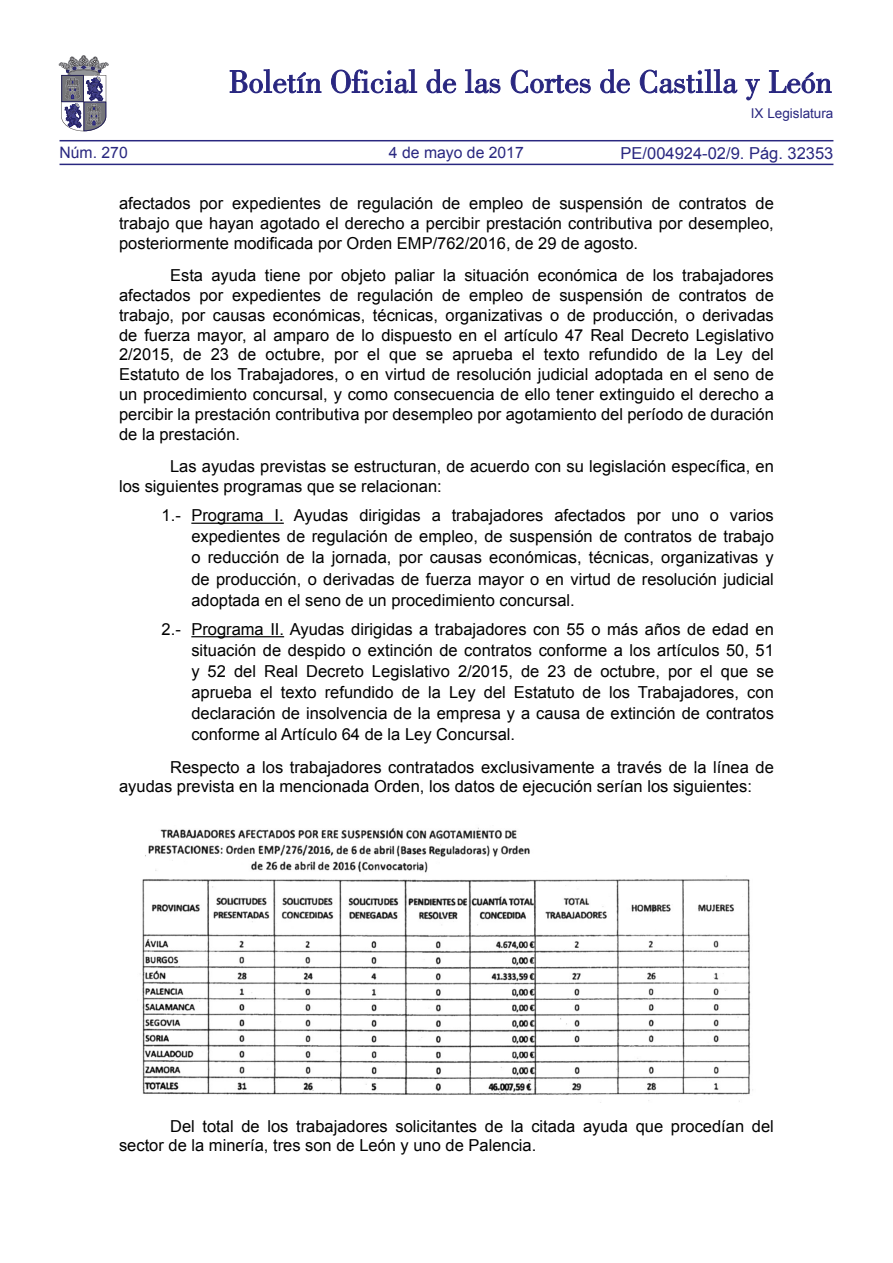
<style>
.page{position:relative;width:893px;height:1263px;background:#fff}
.page>*{position:absolute;margin:0;border:0;box-sizing:border-box;transform-origin:0 0}
.TEXTO_NORMAL{font:16.5px/19.8px "Arial";color:#000}
.SANGRIA_1{font:16.5px/21px "Arial";color:#000;text-align:justify}
.t1{font:16.5px "Arial";color:#292780}
.t2{font:15.75px "Arial";color:#292780}
.t3{font:13.5px "Arial";color:#292780}
</style>
<div class="page">
<hr style="left:60px;top:164px;width:773px;height:1px;background:#292780">
<hr style="left:60px;top:140px;width:773px;height:1px;background:#292780">
<svg style="left:230px;top:69px;width:91px;height:24px"></svg>
<svg style="left:331px;top:69px;width:86px;height:24px"></svg>
<svg style="left:426px;top:69px;width:30px;height:24px"></svg>
<svg style="left:465px;top:69px;width:35px;height:24px"></svg>
<svg style="left:511px;top:70px;width:80px;height:23px"></svg>
<svg style="left:600px;top:69px;width:30px;height:24px"></svg>
<svg style="left:640px;top:69px;width:97px;height:24px"></svg>
<svg style="left:745px;top:79px;width:15px;height:21px"></svg>
<svg style="left:769px;top:70px;width:62px;height:23px"></svg>
<svg style="left:59px;top:55px;width:49px;height:76px"></svg>
<hr style="left:191px;top:523px;width:93px;height:1px;background:#000">
<hr style="left:191px;top:636px;width:93px;height:1px;background:#000">
<img style="left:140px;top:827px;width:613px;height:276px">
<p class="t3" style="left:751px;top:105px;width:84px">IX Legislatura</p>
<p class="t1" style="left:621px;top:142px;width:214px">PE/004924-02/9. Pág. 32353</p>
<p class="TEXTO_NORMAL" style="left:119px;top:193px;width:656px;text-align:justify">afectados por expedientes de regulación de empleo de suspensión de contratos de trabajo que hayan agotado el derecho a percibir prestación contributiva por desempleo, posteriormente modificada por Orden EMP/762/2016, de 29 de agosto.</p>
<p class="TEXTO_NORMAL" style="left:119px;top:266px;width:656px;text-align:justify;text-indent:51px">Esta ayuda tiene por objeto paliar la situación económica de los trabajadores afectados por expedientes de regulación de empleo de suspensión de contratos de trabajo, por causas económicas, técnicas, organizativas o de producción, o derivadas de fuerza mayor, al amparo de lo dispuesto en el artículo 47 Real Decreto Legislativo 2/2015, de 23 de octubre, por el que se aprueba el texto refundido de la Ley del Estatuto de los Trabajadores, o en virtud de resolución judicial adoptada en el seno de un procedimiento concursal, y como consecuencia de ello tener extinguido el derecho a percibir la prestación contributiva por desempleo por agotamiento del período de duración de la prestación.</p>
<p class="TEXTO_NORMAL" style="left:119px;top:457px;width:656px;text-indent:51px">Las ayudas previstas se estructuran, de acuerdo con su legislación específica, en los siguientes programas que se relacionan:</p>
<p class="SANGRIA_1" style="left:191px;top:505px;width:584px;text-indent:-30px">1.- Programa I. Ayudas dirigidas a trabajadores afectados por uno o varios expedientes de regulación de empleo, de suspensión de contratos de trabajo o reducción de la jornada, por causas económicas, técnicas, organizativas y de producción, o derivadas de fuerza mayor o en virtud de resolución judicial adoptada en el seno de un procedimiento concursal.</p>
<p class="SANGRIA_1" style="left:191px;top:619px;width:584px;text-indent:-30px">2.- Programa II. Ayudas dirigidas a trabajadores con 55 o más años de edad en situación de despido o extinción de contratos conforme a los artículos 50, 51 y 52 del Real Decreto Legislativo 2/2015, de 23 de octubre, por el que se aprueba el texto refundido de la Ley del Estatuto de los Trabajadores, con declaración de insolvencia de la empresa y a causa de extinción de contratos conforme al Artículo 64 de la Ley Concursal.</p>
<p class="TEXTO_NORMAL" style="left:119px;top:757px;width:656px;text-indent:51px">Respecto a los trabajadores contratados exclusivamente a través de la línea de ayudas prevista en la mencionada Orden, los datos de ejecución serían los siguientes:</p>
<p class="t2" style="left:60px;top:142px;width:70px">Núm. 270</p>
<p class="t2" style="left:389px;top:142px;width:136px">4 de mayo de 2017</p>
<p class="TEXTO_NORMAL" style="left:119px;top:1116px;width:656px;text-indent:51px">Del total de los trabajadores solicitantes de la citada ayuda que procedían del sector de la minería, tres son de León y uno de Palencia.</p>
</div>
